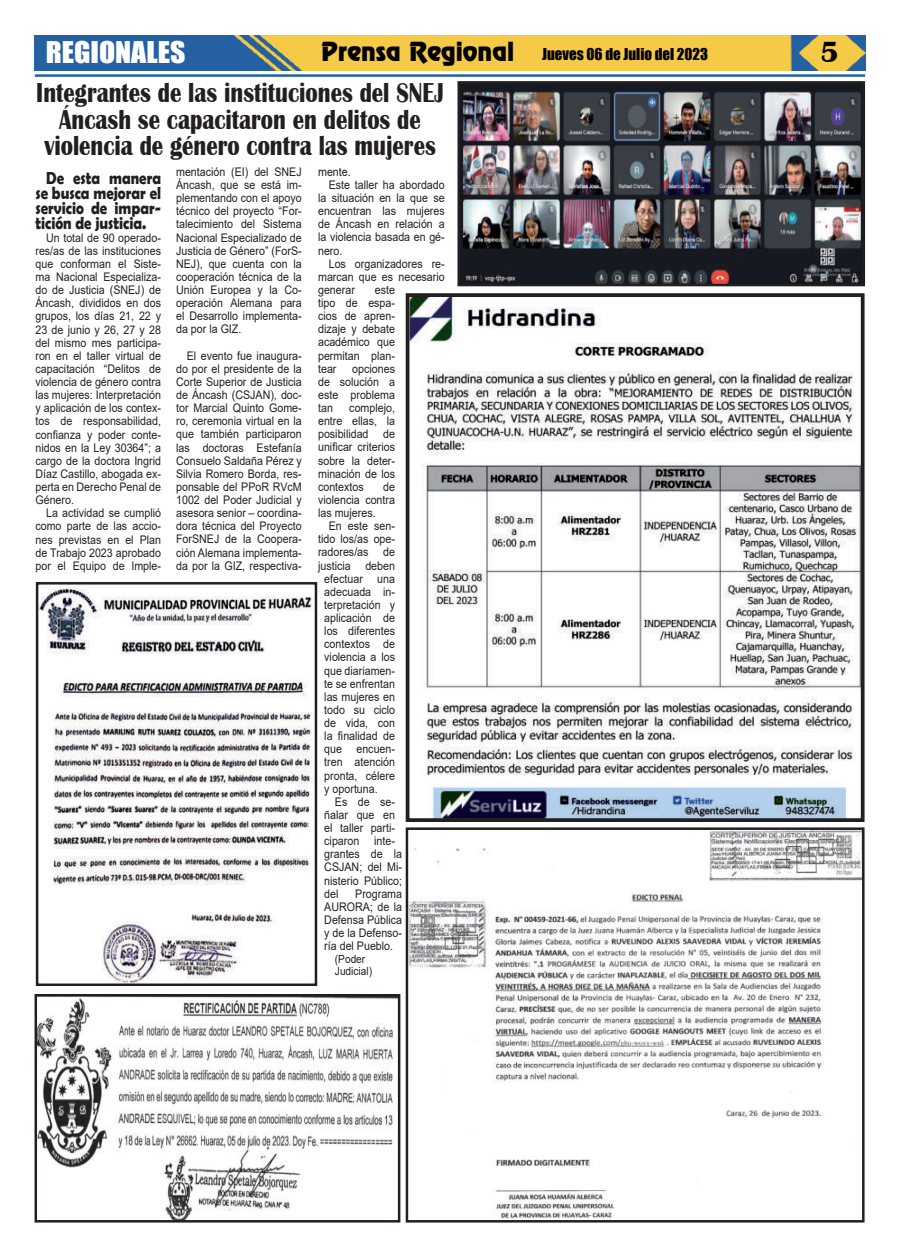
<style>
.page{position:relative;width:900px;height:1258px;background:#fff}
.page>*{position:absolute;margin:0;border:0;box-sizing:border-box;transform-origin:0 0}
.t1{font:700 30px "Britannic";color:#020000}
.t2{font:700 28.12px/26.2px "Britannic";color:#231f20;text-align:center;scale:.81 1}
.t3{font:27.5px "Impact";color:#fff;scale:1.08 1}
.t4{font:700 17.5px/15px "Berlin Sans FB Demi";color:#231f20;text-align:justify;scale:.85 1}
.t5{font:15px "Impact";color:#000}
.t6{font:11.88px/13.1px "Arial";color:#231f20;text-align:justify;scale:.9 1}
.t7{font:11.25px/12.5px "Arial";color:#231f20;scale:.9 1}
.s1{font-family:"Renfrew Normal";font-size:23.75px;color:#020000}
</style>
<div class="page">
<hr style="left:35px;top:74px;width:830px;height:3px;background:#2361a2">
<img style="left:35px;top:35px;width:830px;height:36px">
<img style="left:39px;top:998px;width:357px;height:220px">
<div style="left:35px;top:994px;width:365px;height:228px;border:3px solid #231f20"></div>
<img style="left:410px;top:831px;width:451px;height:387px">
<div style="left:406px;top:827px;width:459px;height:395px;border:3px solid #231f20"></div>
<img style="left:40px;top:587px;width:273px;height:395px">
<div style="left:36px;top:582px;width:281px;height:404px;border:3px solid #231f20"></div>
<img style="left:411px;top:298px;width:449px;height:519px">
<div style="left:406px;top:293px;width:459px;height:529px;border:4px solid #231f20"></div>
<img style="left:462px;top:85px;width:399px;height:197px">
<div style="left:458px;top:81px;width:407px;height:205px;border:3px solid #231f20"></div>
<h3 class="t3" style="left:46px;top:37px;width:131px">REGIONALES</h3>
<p class="t5" style="left:321px;top:46px;width:388px"><span class="s1">Prensa Regional</span> Jueves 06 de Julio del 2023</p>
<h1 class="t1" style="left:821px;top:37px;width:20px">5</h1>
<h2 class="t2" style="left:36px;top:80px;width:505px">Integrantes de las instituciones del SNEJ<br>Áncash se capacitaron en delitos de violencia de género contra las mujeres</h2>
<h3 class="t4" style="left:35px;top:171px;width:149px;text-indent:11px">De esta manera se busca mejorar el servicio de impar&shy;tición de justicia.</h3>
<p class="t6" style="left:35px;top:232px;width:141px;text-indent:11px">Un total de 90 operado&shy;res/as de las instituciones que conforman el Siste&shy;ma Nacional Especializa&shy;do de Justicia (SNEJ) de Áncash, divididos en dos grupos, los días 21, 22 y 23 de junio y 26, 27 y 28 del mismo mes participa&shy;ron en el taller virtual de capacitación “Delitos de violencia de género contra las mujeres: Interpretación y aplicación de los contex&shy;tos de responsabilidad, confianza y poder conte&shy;nidos en la Ley 30364”; a cargo de la doctora Ingrid Díaz Castillo, abogada ex&shy;perta en Derecho Penal de Género.</p>
<p class="t6" style="left:35px;top:508px;width:141px;text-indent:11px">La actividad se cumplió como parte de las accio&shy;nes previstas en el Plan de Trabajo 2023 aprobado por el Equipo de Imple-</p>
<p class="t6" style="left:176px;top:166px;width:141px">mentación (EI) del SNEJ Áncash, que se está im&shy;plementando con el apoyo técnico del proyecto “For&shy;talecimiento del Sistema Nacional Especializado de Justicia de Género” (ForS-NEJ), que cuenta con la cooperación técnica de la Unión Europea y la Co&shy;operación Alemana para el Desarrollo implementa&shy;da por la GIZ.</p>
<p class="t6" style="left:176px;top:350px;width:141px;text-indent:11px">El evento fue inaugura&shy;do por el presidente de la Corte Superior de Justicia de Áncash (CSJAN), doc&shy;tor Marcial Quinto Gome&shy;ro, ceremonia virtual en la que también participaron las doctoras Estefanía Consuelo Saldaña Pérez y Silvia Romero Borda, res&shy;ponsable del PPoR RVcM 1002 del Poder Judicial y asesora senior – coordina&shy;dora técnica del Proyecto ForSNEJ de la Coopera&shy;ción Alemana implementa&shy;da por la GIZ, respectiva-</p>
<p class="t6" style="left:318px;top:166px;width:38px">mente.</p>
<p class="t6" style="left:329px;top:179px;width:130px">Este taller ha abordado</p>
<p class="t6" style="left:318px;top:192px;width:142px">la situación en la que se</p>
<p class="t6" style="left:318px;top:206px;width:142px">encuentran las mujeres</p>
<p class="t6" style="left:318px;top:219px;width:142px">de Áncash en relación a</p>
<p class="t6" style="left:318px;top:232px;width:142px">la violencia basada en gé-</p>
<p class="t6" style="left:318px;top:245px;width:29px">nero.</p>
<p class="t6" style="left:329px;top:258px;width:130px">Los organizadores re-</p>
<p class="t6" style="left:318px;top:271px;width:142px">marcan que es necesario</p>
<p class="t6" style="left:318px;top:284px;width:42px">generar</p>
<p class="t6" style="left:318px;top:284px;width:87px;text-indent:57px">este tipo de espa&shy;cios de apren&shy;dizaje y debate académico que permitan plan&shy;tear</p>
<p class="t6" style="left:318px;top:363px;width:87px;text-indent:34px">opciones de solución a este problema tan</p>
<p class="t6" style="left:318px;top:402px;width:87px;text-indent:31px">complejo, entre ellas, la posibilidad de unificar criterios sobre la deter&shy;minación de los contextos</p>
<p class="t6" style="left:318px;top:481px;width:87px;text-indent:65px">de violencia contra las mujeres.</p>
<p class="t6" style="left:329px;top:520px;width:75px">En este sen-</p>
<p class="t6" style="left:318px;top:534px;width:87px">tido los/as ope-</p>
<p class="t6" style="left:318px;top:547px;width:87px">radores/as de</p>
<p class="t6" style="left:318px;top:560px;width:87px">justicia deben</p>
<p class="t6" style="left:324px;top:573px;width:80px">efectuar una</p>
<p class="t6" style="left:324px;top:586px;width:80px">adecuada in-</p>
<p class="t6" style="left:324px;top:599px;width:80px">terpretación y</p>
<p class="t6" style="left:324px;top:612px;width:80px">aplicación de</p>
<p class="t6" style="left:324px;top:625px;width:80px">los diferentes</p>
<p class="t6" style="left:324px;top:639px;width:80px">contextos de</p>
<p class="t6" style="left:324px;top:652px;width:80px">violencia a los</p>
<p class="t6" style="left:324px;top:665px;width:80px">que diariamen-</p>
<p class="t6" style="left:324px;top:678px;width:80px">te se enfrentan</p>
<p class="t6" style="left:324px;top:691px;width:80px">las mujeres en</p>
<p class="t6" style="left:324px;top:704px;width:80px">todo su ciclo</p>
<p class="t6" style="left:324px;top:717px;width:80px">de vida, con</p>
<p class="t6" style="left:324px;top:729px;width:80px">la finalidad de</p>
<p class="t6" style="left:324px;top:744px;width:80px">que encuen-</p>
<p class="t6" style="left:324px;top:757px;width:80px">tren atención</p>
<p class="t6" style="left:324px;top:770px;width:80px">pronta, célere</p>
<p class="t6" style="left:324px;top:783px;width:61px">y oportuna.</p>
<p class="t6" style="left:335px;top:796px;width:68px">Es de se-</p>
<p class="t6" style="left:324px;top:809px;width:80px">ñalar que en</p>
<p class="t6" style="left:324px;top:822px;width:80px">el taller parti-</p>
<p class="t6" style="left:324px;top:835px;width:40px">ciparon</p>
<p class="t6" style="left:324px;top:835px;width:88px;text-align:left;text-indent:50px">inte&shy;grantes de la<br>CSJAN; del Mi&shy;nisterio Público; del</p>
<p class="t6" style="left:324px;top:888px;width:88px;text-indent:31px">Programa AURORA; de la Defensa Pública y de la Defenso&shy;ría del Pueblo.</p>
<p class="t7" style="left:335px;top:954px;width:43px">(Poder<br>Judicial)</p>
</div>
